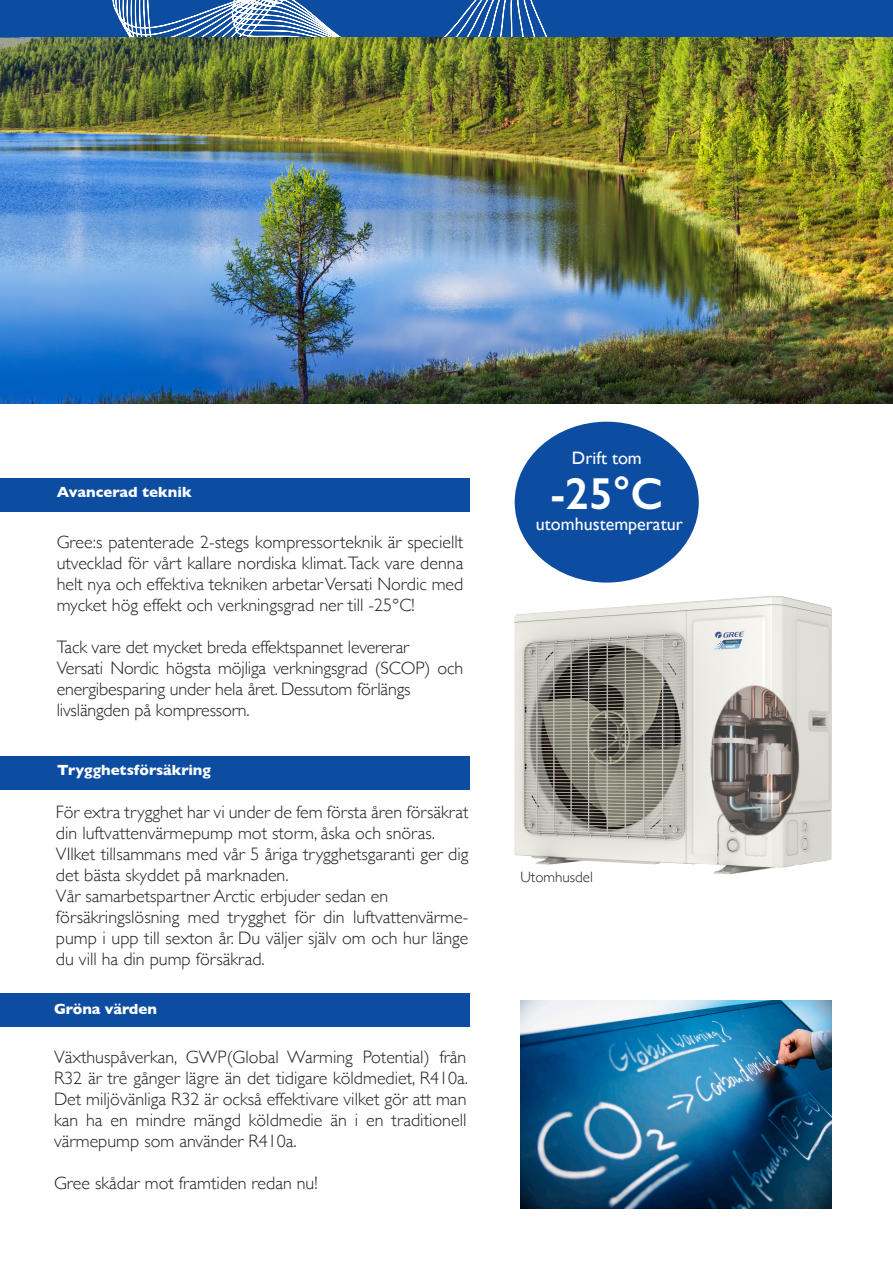
<style>
.page{position:relative;width:893px;height:1263px;background:#fff}
.page>*{position:absolute;margin:0;border:0;box-sizing:border-box;transform-origin:0 0}
.t1{font:600 45px "Gill Sans";color:#fff}
.t2{font:300 18px/21px "Gill Sans";color:#231f20;text-align:justify}
.t3{font:18px "Gill Sans";color:#fff}
.t4{font:700 15px "Gill Sans";color:#fff}
.t5{font:300 15px "Gill Sans";color:#231f20}
</style>
<div class="page">
<div style="left:0;top:478px;width:469px;height:33px;background:#0d4da1"></div>
<div style="left:0;top:993px;width:469px;height:33px;background:#0d4da1"></div>
<svg style="left:0;top:0;width:893px;height:38px;background:#2860a7"></svg>
<img style="left:520px;top:1000px;width:311px;height:208px">
<img style="left:514px;top:577px;width:318px;height:298px">
<img style="left:0;top:38px;width:893px;height:365px">
<div style="left:515px;top:422px;width:184px;height:161px;background:#0d4da1;border-radius:50%"></div>
<div style="left:0;top:756px;width:469px;height:34px;background:#0d4da1"></div>
<p class="t4" style="left:57px;top:480px;width:137px">Avancerad teknik</p>
<p class="t2" style="left:57px;top:531px;width:408px">Gree:s patenterade 2-stegs kompressorteknik är speciellt utvecklad för vårt kallare nordiska klimat. Tack vare denna helt nya och effektiva tekniken arbetar Versati Nordic med mycket hög effekt och verkningsgrad ner till -25°C!</p>
<p class="t2" style="left:57px;top:636px;width:354px">Tack vare det mycket breda effektspannet levererar</p>
<p class="t2" style="left:57px;top:657px;width:408px">Versati Nordic högsta möjliga verkningsgrad (SCOP) och energibesparing under hela året. Dessutom förlängs</p>
<p class="t2" style="left:57px;top:699px;width:195px">livslängden på kompressorn.</p>
<p class="t4" style="left:57px;top:758px;width:155px">Trygghetsförsäkring</p>
<p class="t2" style="left:56px;top:801px;width:414px">För extra trygghet har vi under de fem första åren försäkrat din luftvattenvärmepump mot storm, åska och snöras.</p>
<p class="t2" style="left:56px;top:843px;width:414px">VIlket tillsammans med vår 5 åriga trygghetsgaranti ger dig det bästa skyddet på marknaden.</p>
<p class="t2" style="left:56px;top:885px;width:334px">Vår samarbetspartner Arctic erbjuder sedan en</p>
<p class="t2" style="left:56px;top:906px;width:414px">försäkringslösning med trygghet för din luftvattenvärme&shy;pump i upp till sexton år. Du väljer själv om och hur länge du vill ha din pump försäkrad.</p>
<p class="t4" style="left:54px;top:997px;width:104px">Gröna värden</p>
<p class="t2" style="left:54px;top:1045px;width:415px">Växthuspåverkan, GWP(Global Warming Potential) från R32 är tre gånger lägre än det tidigare köldmediet, R410a.<br>Det miljövänliga R32 är också effektivare vilket gör att man kan ha en mindre mängd köldmedie än i en traditionell värmepump som använder R410a.</p>
<p class="t2" style="left:54px;top:1171px;width:265px">Gree skådar mot framtiden redan nu!</p>
<p class="t3" style="left:572px;top:447px;width:71px">Drift tom</p>
<p class="t1" style="left:550px;top:466px;width:114px">-25°C</p>
<p class="t3" style="left:536px;top:514px;width:148px">utomhustemperatur</p>
<p class="t5" style="left:520px;top:865px;width:74px">Utomhusdel</p>
</div>
